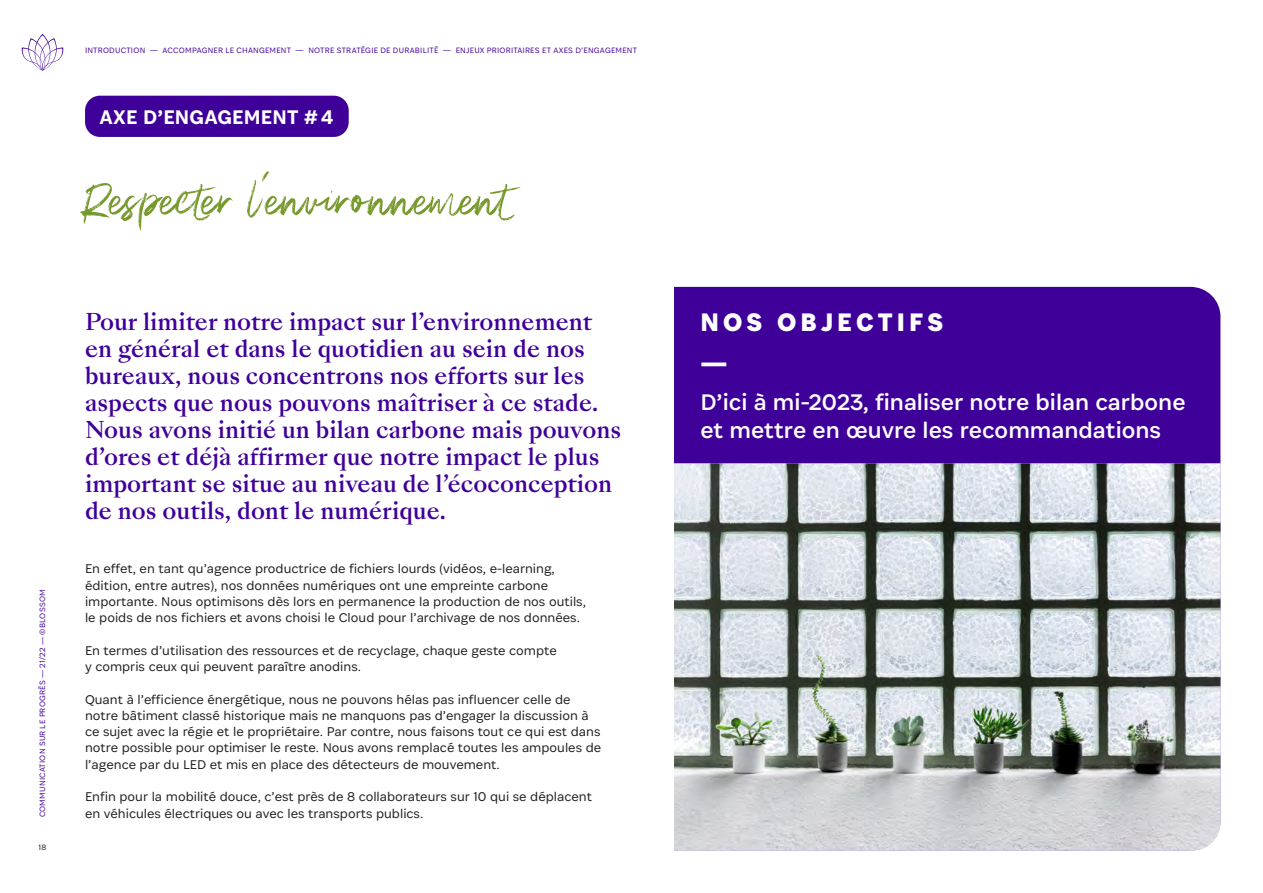
<style>
.page{position:relative;width:1263px;height:893px;background:#fff}
.page>*{position:absolute;margin:0;border:0;box-sizing:border-box;transform-origin:0 0}
.t1{font:51px "PS Coastline Regular";color:#77992c}
.t2{font:700 27px/41px "Associate Sans";letter-spacing:.15em;color:#fff}
.t3{font:24px/28.8px "Associate Sans";color:#fff}
.t4{font:500 22.5px/27px "Sang Bleu Kingdom";color:#3f0099}
.t5{font:500 21px "Associate Sans";letter-spacing:.01em;color:#fff}
.t6{font:300 13.5px/16.4px "Associate Sans";color:#1d1d1b}
.t7{font:300 8.25px "Associate Sans";letter-spacing:.025em;color:#3f0099}
.t8{font:300 8.25px "Associate Sans";color:#1d1d1b}
</style>
<div class="page">
<svg style="left:22px;top:34px;width:41px;height:37px"></svg>
<div style="left:674px;top:287px;width:546px;height:176px;background:#3f0099"></div>
<img style="left:674px;top:463px;width:546px;height:387px">
<div style="left:85px;top:96px;width:264px;height:41px;background:#3f0099;border-radius:15px"></div>
<p class="t7" style="left:37px;top:817px;width:230px;rotate:-90deg">COMMUNICATION SUR LE PROGRÈS — 21/22 — ©BLOSSOM</p>
<p class="t8" style="left:39px;top:843px;width:9px">18</p>
<p class="t7" style="left:85px;top:45px;width:553px">INTRODUCTION — ACCOMPAGNER LE CHANGEMENT — NOTRE STRATÉGIE DE DURABILITÉ — ENJEUX PRIORITAIRES ET AXES D’ENGAGEMENT</p>
<h3 class="t5" style="left:100px;top:104px;width:235px">AXE D’ENGAGEMENT #4</h3>
<h1 class="t1" style="left:86px;top:165px;width:424px">Respecter l’environnement</h1>
<p class="t4" style="left:85px;top:309px;width:538px">Pour limiter notre impact sur l’environnement en général et dans le quotidien au sein de nos bureaux, nous concentrons nos efforts sur les aspects que nous pouvons maîtriser à ce stade.<br>Nous avons initié un bilan carbone mais pouvons d’ores et déjà affirmer que notre impact le plus important se situe au niveau de l’écoconception de nos outils, dont le numérique.</p>
<p class="t6" style="left:85px;top:560px;width:502px">En effet, en tant qu’agence productrice de fichiers lourds (vidéos, e-learning, édition, entre autres), nos données numériques ont une empreinte carbone importante. Nous optimisons dès lors en permanence la production de nos outils, le poids de nos fichiers et avons choisi le Cloud pour l’archivage de nos données.</p>
<p class="t6" style="left:85px;top:642px;width:473px">En termes d’utilisation des ressources et de recyclage, chaque geste compte y compris ceux qui peuvent paraître anodins.</p>
<p class="t6" style="left:85px;top:691px;width:518px">Quant à l’efficience énergétique, nous ne pouvons hélas pas influencer celle de notre bâtiment classé historique mais ne manquons pas d’engager la discussion à ce sujet avec la régie et le propriétaire. Par contre, nous faisons tout ce qui est dans notre possible pour optimiser le reste. Nous avons remplacé toutes les ampoules de l’agence par du LED et mis en place des détecteurs de mouvement.</p>
<p class="t6" style="left:85px;top:788px;width:508px">Enfin pour la mobilité douce, c’est près de 8 collaborateurs sur 10 qui se déplacent en véhicules électriques ou avec les transports publics.</p>
<h2 class="t2" style="left:700px;top:301px;width:244px">NOS OBJECTIFS —</h2>
<h3 class="t3" style="left:700px;top:387px;width:487px">D’ici à mi-2023, finaliser notre bilan carbone et mettre en œuvre les recommandations</h3>
</div>
